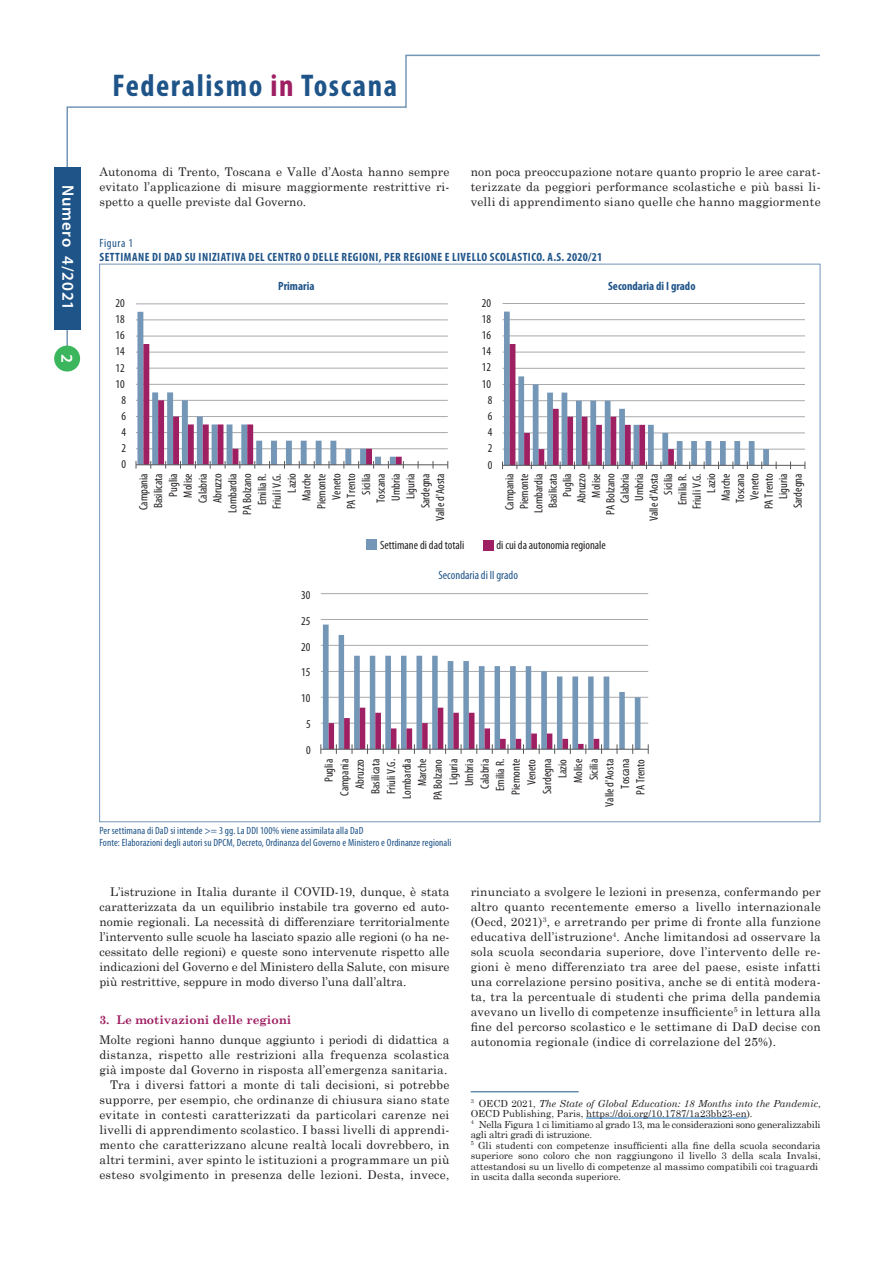
<style>
.page{position:relative;width:893px;height:1263px;background:#fff}
.page>*{position:absolute;margin:0;border:0;box-sizing:border-box;transform-origin:0 0}
.t1{font:700 condensed 31.5px "Myriad Pro";letter-spacing:.04em;color:#1f5489}
.t2{font:600 16.5px "Myriad Pro";letter-spacing:.05em;color:#fff}
.t3{font:12px/15px "Century Schoolbook";letter-spacing:.02em;color:#231f20;text-align:justify}
.t4{font:condensed 12px/14.9px "Myriad Pro";color:#231f20;text-align:right}
.t5{font:700 condensed 12px "Myriad Pro";letter-spacing:.04em;color:#1f5489}
.t6{font:700 12px "Century Schoolbook";color:#9e1f62}
.t7{font:condensed 12px "Myriad Pro";color:#1f5489}
.t8{font:700 condensed 12px "Myriad Pro";color:#1f5489}
.t9{font:condensed 10.5px/12px "Myriad Pro";letter-spacing:.01em;color:#1f5489}
.t10{font:9.75px/10.5px "Century Schoolbook";color:#231f20}
.s1{color:#9e1f62}
.s2{font-style:italic}
</style>
<div class="page">
<svg style="left:66px;top:54px;width:755px;height:308px"></svg>
<div style="left:55px;top:167px;width:26px;height:162px;background:#1f5489"></div>
<div style="left:54px;top:346px;width:26px;height:26px;background:#3bb65d;border-radius:50%"></div>
<hr style="left:471px;top:1091px;width:108px;height:1px;background:#1f5489">
<hr style="left:586px;top:1118px;width:161px;height:1px;background:#1569b4">
<div style="left:136px;top:304px;width:312px;height:161px;background:#fff"></div>
<hr style="left:136px;top:304px;width:312px;height:1px;background:#a8a9ad">
<hr style="left:136px;top:320px;width:312px;height:1px;background:#a8a9ad">
<hr style="left:136px;top:336px;width:312px;height:1px;background:#a8a9ad">
<hr style="left:136px;top:352px;width:312px;height:1px;background:#a8a9ad">
<hr style="left:136px;top:368px;width:312px;height:1px;background:#a8a9ad">
<hr style="left:136px;top:384px;width:312px;height:1px;background:#a8a9ad">
<hr style="left:136px;top:400px;width:312px;height:1px;background:#a8a9ad">
<hr style="left:136px;top:416px;width:312px;height:1px;background:#a8a9ad">
<hr style="left:136px;top:432px;width:312px;height:1px;background:#a8a9ad">
<hr style="left:136px;top:448px;width:312px;height:1px;background:#a8a9ad">
<hr style="left:136px;top:464px;width:312px;height:1px;background:#57585a">
<svg style="left:136px;top:312px;width:268px;height:157px"></svg>
<div style="left:502px;top:303px;width:303px;height:162px;background:#fff"></div>
<hr style="left:502px;top:303px;width:303px;height:1px;background:#a8a9ad">
<hr style="left:502px;top:319px;width:303px;height:1px;background:#a8a9ad">
<hr style="left:502px;top:336px;width:303px;height:1px;background:#a8a9ad">
<hr style="left:502px;top:352px;width:303px;height:1px;background:#a8a9ad">
<hr style="left:502px;top:368px;width:303px;height:1px;background:#a8a9ad">
<hr style="left:502px;top:384px;width:303px;height:1px;background:#a8a9ad">
<hr style="left:502px;top:400px;width:303px;height:1px;background:#a8a9ad">
<hr style="left:502px;top:416px;width:303px;height:1px;background:#a8a9ad">
<hr style="left:502px;top:433px;width:303px;height:1px;background:#a8a9ad">
<hr style="left:502px;top:449px;width:303px;height:1px;background:#a8a9ad">
<hr style="left:502px;top:465px;width:303px;height:1px;background:#57585a">
<svg style="left:502px;top:312px;width:267px;height:157px"></svg>
<div style="left:367px;top:540px;width:10px;height:10px;background:#7496b7"></div>
<div style="left:483px;top:540px;width:10px;height:11px;background:#9e1f62"></div>
<hr style="left:321px;top:593px;width:327px;height:1px;background:#a8a9ad">
<hr style="left:321px;top:619px;width:327px;height:1px;background:#a8a9ad">
<hr style="left:321px;top:645px;width:327px;height:1px;background:#a8a9ad">
<hr style="left:321px;top:671px;width:327px;height:1px;background:#a8a9ad">
<hr style="left:321px;top:697px;width:327px;height:1px;background:#a8a9ad">
<hr style="left:321px;top:723px;width:327px;height:1px;background:#a8a9ad">
<hr style="left:321px;top:749px;width:327px;height:1px;background:#57585a">
<svg style="left:321px;top:624px;width:319px;height:130px"></svg>
<h1 class="t1" style="left:113px;top:66px;width:286px">FEDERALISMO <span class="s1">IN</span> TOSCANA</h1>
<h2 class="t2" style="left:78px;top:185px;width:127px;rotate:90deg">Numero 4/2021</h2>
<h2 class="t2" style="left:78px;top:354px;width:10px;rotate:90deg">2</h2>
<p class="t3" style="left:99px;top:163px;width:351px">Autonoma di Trento, Toscana e Valle d’Aosta hanno sempre evitato l’applicazione di misure maggiormente restrittive ri&shy;spetto a quelle previste dal Governo.</p>
<p class="t3" style="left:471px;top:163px;width:351px">non poca preoccupazione notare quanto proprio le aree carat&shy;terizzate da peggiori performance scolastiche e più bassi li&shy;velli di apprendimento siano quelle che hanno maggiormente</p>
<p class="t7" style="left:99px;top:236px;width:35px">Figura 1</p>
<p class="t5" style="left:100px;top:249px;width:504px">SETTIMANE DI DAD SU INIZIATIVA DEL CENTRO O DELLE REGIONI, PER REGIONE E LIVELLO SCOLASTICO. A.S. 2020/21</p>
<p class="t8" style="left:278px;top:278px;width:38px">PRIMARIA</p>
<p class="t8" style="left:608px;top:278px;width:89px">SECONDARIA DI I GRADO</p>
<p class="t4" style="left:116px;top:296px;width:11px">20</p>
<p class="t4" style="left:482px;top:295px;width:11px">20</p>
<p class="t4" style="left:116px;top:312px;width:11px">18</p>
<p class="t4" style="left:482px;top:311px;width:11px">18</p>
<p class="t4" style="left:116px;top:328px;width:11px">16</p>
<p class="t4" style="left:482px;top:328px;width:11px">16</p>
<p class="t4" style="left:116px;top:344px;width:11px">14</p>
<p class="t4" style="left:482px;top:344px;width:11px">14</p>
<p class="t4" style="left:116px;top:360px;width:11px">12</p>
<p class="t4" style="left:482px;top:360px;width:11px">12</p>
<p class="t4" style="left:116px;top:376px;width:11px">10</p>
<p class="t4" style="left:482px;top:376px;width:11px">10</p>
<p class="t4" style="left:122px;top:392px;width:6px">8</p>
<p class="t4" style="left:488px;top:392px;width:6px">8</p>
<p class="t4" style="left:122px;top:408px;width:6px">6</p>
<p class="t4" style="left:488px;top:408px;width:6px">6</p>
<p class="t4" style="left:122px;top:424px;width:6px">4</p>
<p class="t4" style="left:488px;top:425px;width:6px">4</p>
<p class="t4" style="left:122px;top:440px;width:6px">2</p>
<p class="t4" style="left:488px;top:441px;width:6px">2</p>
<p class="t4" style="left:122px;top:457px;width:6px">0</p>
<p class="t4" style="left:488px;top:457px;width:6px">0</p>
<p class="t4" style="left:136px;top:521px;width:49px;rotate:-90deg">Campania<br>Basilicata<br>Puglia<br>Molise<br>Calabria<br>Abruzzo<br>Lombardia<br>PA Bolzano<br>Emilia R.<br>Friuli V.G.<br>Lazio<br>Marche<br>Piemonte<br>Veneto<br>PA Trento<br>Sicilia<br>Toscana<br>Umbria<br>Liguria<br>Sardegna<br>Valle d'Aosta</p>
<p class="t4" style="left:502px;top:521px;width:49px;line-height:14.4px;rotate:-90deg">Campania<br>Piemonte<br>Lombardia<br>Basilicata<br>Puglia<br>Abruzzo<br>Molise<br>PA Bolzano<br>Calabria<br>Umbria<br>Valle d'Aosta<br>Sicilia<br>Emilia R.<br>Friuli V.G.<br>Lazio<br>Marche<br>Toscana<br>Veneto<br>PA Trento<br>Liguria<br>Sardegna</p>
<p class="t4" style="left:380px;top:537px;width:86px">Settimane di dad totali</p>
<p class="t4" style="left:496px;top:537px;width:111px">di cui da autonomia regionale</p>
<p class="t7" style="left:439px;top:567px;width:81px">Secondaria di II grado</p>
<p class="t4" style="left:301px;top:587px;width:11px">30</p>
<p class="t4" style="left:301px;top:613px;width:11px">25</p>
<p class="t4" style="left:301px;top:639px;width:11px">20</p>
<p class="t4" style="left:301px;top:665px;width:11px">15</p>
<p class="t4" style="left:301px;top:691px;width:11px">10</p>
<p class="t4" style="left:306px;top:717px;width:6px">5</p>
<p class="t4" style="left:306px;top:743px;width:6px">0</p>
<p class="t4" style="left:321px;top:807px;width:49px;line-height:15.6px;rotate:-90deg">Puglia<br>Campania<br>Abruzzo<br>Basilicata<br>Friuli V.G.<br>Lombardia<br>Marche<br>PA Bolzano<br>Liguria<br>Umbria<br>Calabria<br>Emilia R.<br>Piemonte<br>Veneto<br>Sardegna<br>Lazio<br>Molise<br>Sicilia<br>Valle d'Aosta<br>Toscana<br>PA Trento</p>
<p class="t9" style="left:99px;top:824px;width:354px">Per settimana di DaD si intende &gt;= 3 gg. La DDI 100% viene assimilata alla DaD<br>Fonte: Elaborazioni degli autori su DPCM, Decreto, Ordinanza del Governo e Ministero e Ordinanze regionali</p>
<p class="t3" style="left:99px;top:883px;width:351px;text-indent:11px">L’istruzione in Italia durante il COVID-19, dunque, è stata caratterizzata da un equilibrio instabile tra governo ed auto&shy;nomie regionali. La necessità di differenziare territorialmente l’intervento sulle scuole ha lasciato spazio alle regioni (o ha ne&shy;cessitato delle regioni) e queste sono intervenute rispetto alle indicazioni del Governo e del Ministero della Salute, con misure più restrittive, seppure in modo diverso l’una dall’altra.</p>
<p class="t6" style="left:99px;top:1011px;width:193px">3. Le motivazioni delle regioni</p>
<p class="t3" style="left:99px;top:1031px;width:352px;text-align:right">Molte regioni hanno dunque aggiunto i periodi di didattica a distanza, rispetto alle restrizioni alla frequenza scolastica già imposte dal Governo in risposta all’emergenza sanitaria.<br>Tra i diversi fattori a monte di tali decisioni, si potrebbe supporre, per esempio, che ordinanze di chiusura siano state evitate in contesti caratterizzati da particolari carenze nei livelli di apprendimento scolastico. I bassi livelli di apprendi&shy;mento che caratterizzano alcune realtà locali dovrebbero, in altri termini, aver spinto le istituzioni a programmare un più esteso svolgimento in presenza delle lezioni. Desta, invece,</p>
<p class="t3" style="left:471px;top:883px;width:352px">rinunciato a svolgere le lezioni in presenza, confermando per altro quanto recentemente emerso a livello internazionale (Oecd, 2021)<sup>3</sup>, e arretrando per prime di fronte alla funzione educativa dell’istruzione<sup>4</sup>. Anche limitandosi ad osservare la sola scuola secondaria superiore, dove l’intervento delle re&shy;gioni è meno differenziato tra aree del paese, esiste infatti una correlazione persino positiva, anche se di entità modera&shy;ta, tra la percentuale di studenti che prima della pandemia avevano un livello di competenze insufficiente<sup>5</sup> in lettura alla fine del percorso scolastico e le settimane di DaD decise con autonomia regionale (indice di correlazione del 25%).</p>
<p class="t10" style="left:471px;top:1097px;width:351px"><sup>3</sup> OECD 2021, <span class="s2">The State of Global Education: 18 Months into the Pandemic</span>, OECD Publishing, Paris, https://doi.org/10.1787/1a23bb23-en).<br><sup>4</sup> Nella Figura 1 ci limitiamo al grado 13, ma le considerazioni sono generalizzabili agli altri gradi di istruzione.<br><sup>5</sup> Gli studenti con competenze insufficienti alla fine della scuola secondaria superiore sono coloro che non raggiungono il livello 3 della scala Invalsi, attestandosi su un livello di competenze al massimo compatibili coi traguardi in uscita dalla seconda superiore.</p>
</div>
